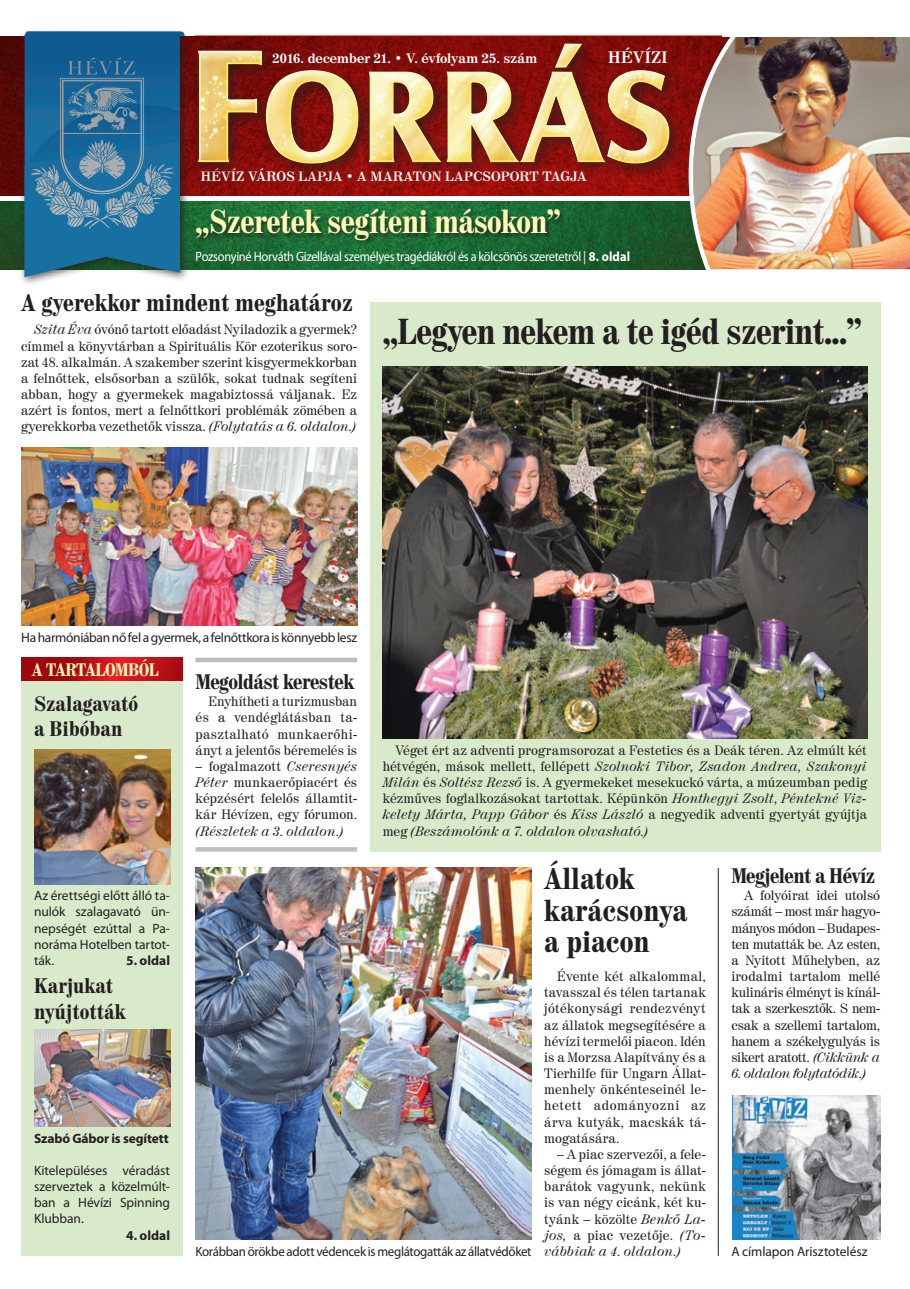
<style>
.page{position:relative;width:910px;height:1289px;background:#fff}
.page>*{position:absolute;margin:0;border:0;box-sizing:border-box;transform-origin:0 0}
.t1{font:700 36px "Century 725 Cn PFL";letter-spacing:-.02em;color:#231f20}
.t2{font:700 33px "Century 725 Cn PFL";letter-spacing:-.02em;color:#fff9b8;scale:.96 1}
.t3{font:700 30px/31.5px "Century 725 Cn PFL";color:#231f20}
.t4{font:700 24px "Century 725 Cn PFL";color:#231f20}
.t5{font:700 21px/25.2px "Century 725 Cn PFL";color:#231f20}
.t6{font:700 21px "Century 725 Cn PFL";letter-spacing:-.03em;color:#231f20}
.t7{font:700 18px "Century 725 Cn PFL";letter-spacing:-.03em;color:#fff9b8}
.t8{font:700 16.5px "Century 725 PFL";letter-spacing:.005em;color:#fff}
.t9{font:13.5px/16.2px "Century 725 PFL";letter-spacing:.005em;color:#231f20;text-align:justify}
.t10{font:13.5px/16.2px "Myriad Pro";letter-spacing:-.015em;color:#231f20;text-align:justify}
.t11{font:13.5px "Myriad Pro";letter-spacing:-.025em;color:#fff;scale:.92 1}
.t12{font:13.5px "Myriad Pro";letter-spacing:-.015em;color:#231f20;scale:.96 1}
.t13{font:700 13.5px "Century 725 PFL";color:#fff}
.t14{font:italic 13.5px "Century 725 PFL";letter-spacing:-.01em;color:#231f20}
.t15{font:700 13.5px "Myriad Pro";letter-spacing:-.005em;color:#231f20}
.s1{font-weight:700}
.s2{font-style:italic}
.s3{font-family:"Century 725 PFL";font-style:italic}
</style>
<div class="page">
<img style="left:0;top:36px;width:686px;height:160px">
<img style="left:0;top:201px;width:686px;height:69px">
<svg style="left:686px;top:35px;width:224px;height:235px"></svg>
<div style="left:18px;top:28px;width:172px;height:258px;background:#231f20;opacity:.75"></div>
<svg style="left:25px;top:31px;width:160px;height:246px;background:#307199"></svg>
<img style="left:693px;top:35px;width:217px;height:234px">
<div style="left:723px;top:0;width:187px;height:36px;background:#fff"></div>
<div style="left:195px;top:208px;width:371px;height:38px;background:#231f20;opacity:.75"></div>
<div style="left:370px;top:302px;width:510px;height:549px;background:#d9eaca"></div>
<div style="left:21px;top:657px;width:162px;height:598px;background:#d9eaca"></div>
<svg style="left:21px;top:657px;width:162px;height:23px;background:#b80e15"></svg>
<img style="left:34px;top:750px;width:136px;height:134px">
<div style="left:189px;top:33px;width:499px;height:149px;background:#231f20;opacity:.75"></div>
<div style="left:195px;top:43px;width:476px;height:121px;background:#feca0a;opacity:.31"></div>
<img style="left:383px;top:367px;width:484px;height:371px">
<img style="left:21px;top:447px;width:336px;height:178px">
<img style="left:196px;top:867px;width:335px;height:372px">
<img style="left:732px;top:1095px;width:148px;height:144px">
<hr style="left:196px;top:847px;width:161px;height:4px;background:#bcbdc0">
<div style="left:196px;top:657px;width:161px;height:5px;background:#bcbdc0"></div>
<img style="left:34px;top:1029px;width:136px;height:97px">
<hr style="left:718px;top:867px;width:1px;height:388px;background:#231f20">
<p class="t13" style="left:273px;top:49px;width:266px">2016. december 21. • V. évfolyam 25. szám</p>
<p class="t8" style="left:608px;top:47px;width:61px">HÉVÍZI</p>
<p class="t13" style="left:201px;top:168px;width:387px">HÉVÍZ VÁROS LAPJA • A MARATON LAPCSOPORT TAGJA</p>
<h2 class="t2" style="left:196px;top:202px;width:382px">„Szeretek segíteni másokon”</h2>
<p class="t11" style="left:196px;top:248px;width:474px">Pozsonyiné Horváth Gizellával személyes tragédiákról és a kölcsönös szeretetről | <span class="s1">8. oldal</span></p>
<h3 class="t4" style="left:21px;top:288px;width:333px">A gyerekkor mindent meghatároz</h3>
<p class="t9" style="left:21px;top:321px;width:337px;text-indent:13px"><span class="s2">Szita Éva</span> óvónő tartott előadást Nyiladozik a gyermek? címmel a könyvtárban a Spirituális Kör ezoterikus soro&shy;zat 48. alkalmán. A szakember szerint kisgyermekkorban a felnőttek, elsősorban a szülők, sokat tudnak segíteni abban, hogy a gyermekek magabiztossá váljanak. Ez azért is fontos, mert a felnőttkori problémák zömében a gyerekkorba vezethetők vissza. <span class="s2">(Folytatás a 6. oldalon.)</span></p>
<h1 class="t1" style="left:383px;top:310px;width:481px">„Legyen nekem a te igéd szerint...”</h1>
<p class="t10" style="left:21px;top:628px;width:337px">Ha harmóniában nő fel a gyermek, a felnőttkora is könnyebb lesz</p>
<h3 class="t7" style="left:32px;top:658px;width:128px">A tartalomból</h3>
<h3 class="t5" style="left:34px;top:690px;width:106px">Szalagavató a Bibóban</h3>
<h3 class="t6" style="left:196px;top:669px;width:160px">Megoldást kerestek</h3>
<p class="t9" style="left:196px;top:693px;width:163px;text-indent:13px">Enyhítheti a turizmusban és a vendéglátásban ta&shy;pasztalható munkaerőhi&shy;ányt a jelentős béremelés is</p>
<p class="t9" style="left:196px;top:757px;width:163px">– fogalmazott <span class="s2">Cseresnyés Péter</span> munkaerőpiacért és képzésért felelős államtit&shy;kár Hévízen, egy fórumon.</p>
<p class="t14" style="left:196px;top:822px;width:150px">(Részletek a 3. oldalon.)</p>
<p class="t9" style="left:383px;top:741px;width:486px;text-indent:13px">Véget ért az adventi programsorozat a Festetics és a Deák téren. Az elmúlt két hétvégén, mások mellett, fellépett <span class="s2">Szolnoki Tibor, Zsadon Andrea, Szakonyi Milán</span> és <span class="s2">Soltész Rezső</span> is. A gyermekeket mesekuckó várta, a múzeumban pedig kézműves foglalkozásokat tartottak. Képünkön <span class="s2">Honthegyi Zsolt</span>, <span class="s2">Péntekné Viz&shy;kelety Márta, Papp Gábor</span> és <span class="s2">Kiss László</span> a negyedik adventi gyertyát gyújtja meg <span class="s2">(Beszámolónk a 7. oldalon olvasható.)</span></p>
<p class="t10" style="left:34px;top:887px;width:138px">Az érettségi előtt álló ta&shy;nulók szalagavató ün&shy;nepségét ezúttal a Pa&shy;noráma Hotelben tartot&shy;ták.</p>
<p class="t15" style="left:126px;top:951px;width:45px">5. oldal</p>
<h3 class="t5" style="left:34px;top:973px;width:93px">Karjukat nyújtották</h3>
<p class="t15" style="left:34px;top:1129px;width:136px">Szabó Gábor is segített</p>
<p class="t10" style="left:34px;top:1162px;width:138px">Kitelepüléses véradást szerveztek a közelmúlt&shy;ban a Hévízi Spinning Klubban.</p>
<p class="t15" style="left:126px;top:1226px;width:45px">4. oldal</p>
<h3 class="t3" style="left:544px;top:862px;width:145px">Állatok karácsonya a piacon</h3>
<p class="t9" style="left:544px;top:967px;width:163px;text-indent:13px">Évente két alkalommal, tavasszal és télen tartanak jótékonysági rendezvényt az állatok megsegítésére a hévízi termelői piacon. Idén is a Morzsa Alapítvány és a Tierhilfe für Ungarn Állat&shy;menhely önkénteseinél le&shy;hetett adományozni az árva kutyák, macskák tá&shy;mogatására.</p>
<p class="t9" style="left:544px;top:1145px;width:163px;text-indent:13px">– A piac szervezői, a fele&shy;ségem és jómagam is állat&shy;barátok vagyunk, nekünk is van négy cicánk, két ku&shy;tyánk – közölte <span class="s2">Benkő La&shy;jos,</span> a piac vezetője. <span class="s2">(To-</span></p>
<p class="t12" style="left:196px;top:1242px;width:507px">Korábban örökbe adott védencek is meglátogatták az állatvédőket <span class="s3">vábbiak a 4. oldalon.)</span></p>
<h3 class="t6" style="left:731px;top:862px;width:145px">Megjelent a Hévíz</h3>
<p class="t9" style="left:731px;top:887px;width:150px;text-indent:13px">A folyóirat idei utolsó számát – most már hagyo&shy;mányos módon – Budapes&shy;ten mutatták be. Az esten, a Nyitott Műhelyben, az irodalmi tartalom mellé kulináris élményt is kínál&shy;tak a szerkesztők. S nem&shy;csak a szellemi tartalom, hanem a székelygulyás is sikert aratott. <span class="s2">(Cikkünk a</span></p>
<p class="t14" style="left:731px;top:1064px;width:137px">6. oldalon folytatódik.)</p>
<p class="t10" style="left:731px;top:1242px;width:138px">A címlapon Arisztotelész</p>
</div>
